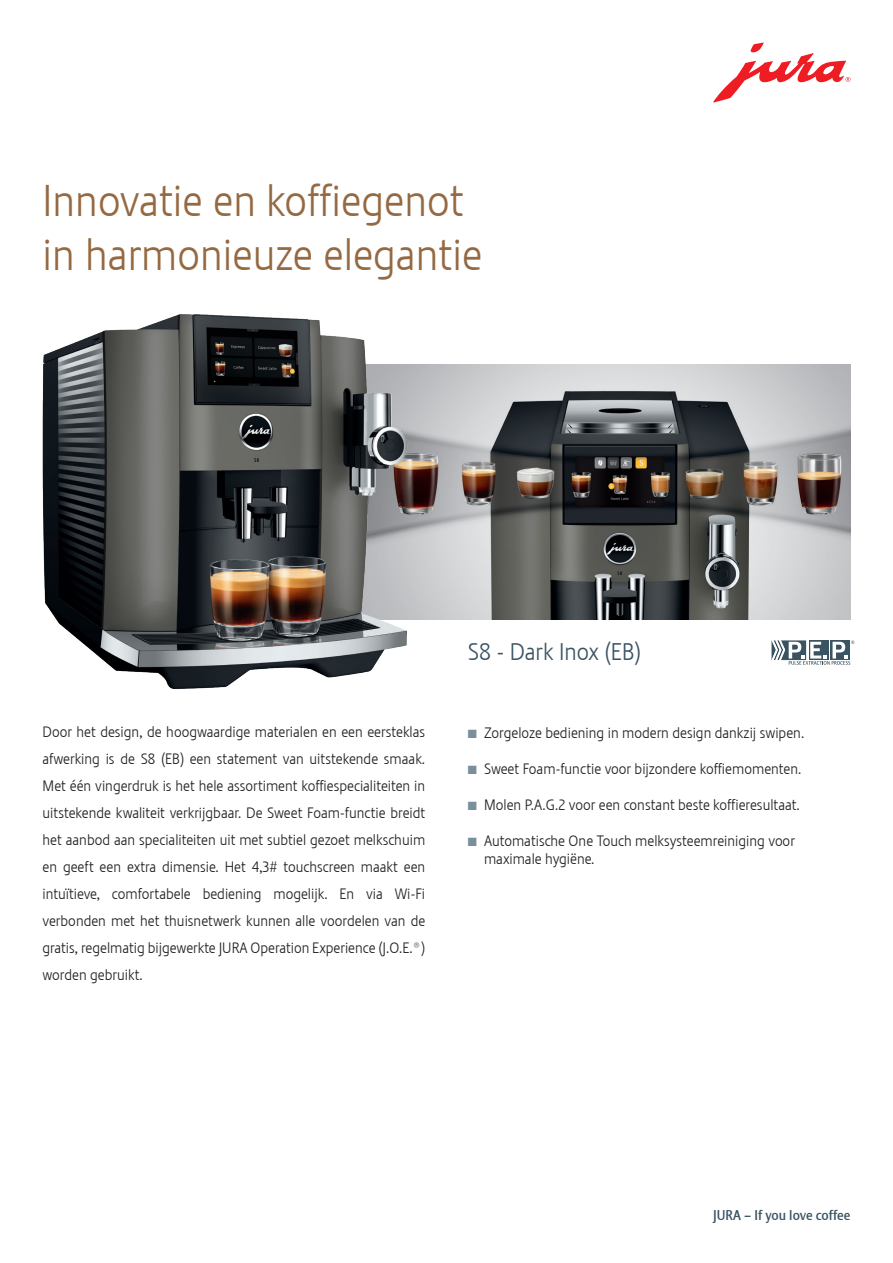
<style>
.page{position:relative;width:893px;height:1263px;background:#fff}
.page>*{position:absolute;margin:0;border:0;box-sizing:border-box;transform-origin:0 0}
.t1{font:44.25px/54px "Stalemate LF Light";color:#956942}
.t2{font:24px "Stalemate LF Light";color:#3a5362}
.t3{font:15px/27px "Stalemate LF Light";color:#231f20}
.t4{font:13.8px "Stalemate LF";color:#3a5362}
.s1{color:#798f9d}
</style>
<div class="page">
<svg style="left:713px;top:43px;width:137px;height:59px"></svg>
<img style="left:425px;top:365px;width:425px;height:255px">
<img style="left:42px;top:314px;width:383px;height:375px">
<svg style="left:771px;top:640px;width:83px;height:25px"></svg>
<h1 class="t1" style="left:43px;top:173px;width:441px">Innovatie en koffiegenot in harmonieuze elegantie</h1>
<p class="t3" style="left:43px;top:718px;width:384px;text-align:justify">Door het design, de hoogwaardige materialen en een eersteklas afwerking is de S8 (EB) een statement van uitstekende smaak.<br>Met één vingerdruk is het hele assortiment koffiespecialiteiten in uitstekende kwaliteit verkrijgbaar. De Sweet Foam-functie breidt het aanbod aan specialiteiten uit met subtiel gezoet melkschuim en geeft een extra dimensie. Het 4,3# touchscreen maakt een intuïtieve, comfortabele bediening mogelijk. En via Wi-Fi verbonden met het thuisnetwerk kunnen alle voordelen van de gratis, regelmatig bijgewerkte JURA Operation Experience (J.O.E.®) worden gebruikt.</p>
<h2 class="t2" style="left:468px;top:637px;width:175px">S8 - Dark Inox (EB)</h2>
<p class="t3" style="left:468px;top:720px;width:338px"><span class="s1">■</span> Zorgeloze bediening in modern design dankzij swipen.</p>
<p class="t3" style="left:468px;top:756px;width:335px"><span class="s1">■</span> Sweet Foam-functie voor bijzondere koffiemomenten.</p>
<p class="t3" style="left:468px;top:792px;width:334px"><span class="s1">■</span> Molen P.A.G.2 voor een constant beste koffieresultaat.</p>
<p class="t3" style="left:484px;top:832px;width:312px;line-height:18px;text-indent:-16px"><span class="s1">■</span> Automatische One Touch melksysteemreiniging voor maximale hygiëne.</p>
<p class="t4" style="left:713px;top:1207px;width:139px">JURA – If you love coffee</p>
</div>
